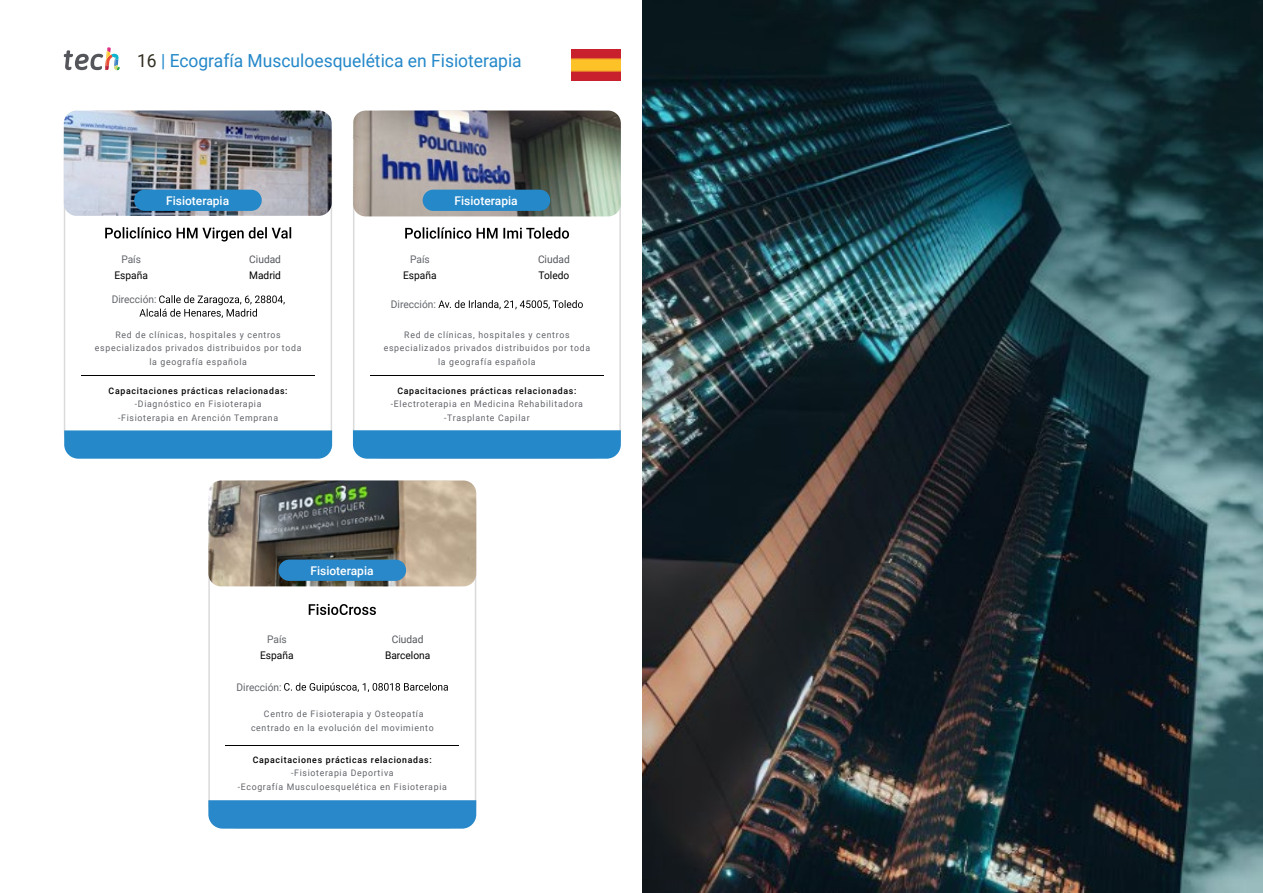
<style>
.page{position:relative;width:1263px;height:893px;background:#fff}
.page>*{position:absolute;margin:0;border:0;box-sizing:border-box;transform-origin:0 0}
.t1{font:18px "Roboto";color:#2488c9}
.t2{font:500 12px "Roboto";color:#fff}
.t3{font:10.5px "Roboto";color:#61646a}
.t4{font:10.5px "Roboto";color:#000}
.t5{font:10.5px "Roboto";color:#52555b}
.t6{font:9px/13.5px "Roboto";letter-spacing:.08em;color:#61646a;text-align:center}
.t7{font:500 9px "Roboto";letter-spacing:.08em;color:#000}
.s1{color:#312e20}
.s2{color:#2289cb}
</style>
<div class="page">
<svg style="left:64px;top:47px;width:56px;height:24px"></svg>
<img style="left:571px;top:50px;width:50px;height:30px">
<img style="left:642px;top:0;width:621px;height:893px">
<svg style="left:63px;top:110px;width:270px;height:336px"></svg>
<img style="left:64px;top:111px;width:268px;height:105px">
<svg style="left:64px;top:430px;width:268px;height:29px;background:#2c8cca"></svg>
<hr style="left:81px;top:375px;width:234px;height:1px;background:#000">
<svg style="left:139px;top:295px;width:146px;height:23px"></svg>
<div style="left:134px;top:190px;width:128px;height:21px;background:#2488c9;border-radius:11px"></div>
<svg style="left:105px;top:227px;width:186px;height:14px"></svg>
<svg style="left:352px;top:110px;width:269px;height:326px"></svg>
<img style="left:353px;top:111px;width:268px;height:105px">
<div style="left:423px;top:190px;width:127px;height:21px;background:#2488c9;border-radius:11px"></div>
<svg style="left:353px;top:430px;width:268px;height:29px;background:#2a8bca"></svg>
<hr style="left:370px;top:375px;width:234px;height:1px;background:#000">
<svg style="left:438px;top:300px;width:145px;height:9px"></svg>
<svg style="left:405px;top:227px;width:164px;height:12px"></svg>
<svg style="left:208px;top:491px;width:269px;height:326px"></svg>
<img style="left:208px;top:480px;width:268px;height:106px">
<div style="left:279px;top:560px;width:127px;height:21px;background:#2988c9;border-radius:11px"></div>
<svg style="left:208px;top:800px;width:268px;height:29px;background:#2f8bca"></svg>
<hr style="left:225px;top:745px;width:234px;height:1px;background:#000">
<svg style="left:309px;top:604px;width:67px;height:11px"></svg>
<svg style="left:284px;top:683px;width:164px;height:10px"></svg>
<h1 class="t1" style="left:137px;top:48px;width:386px"><span class="s1">16</span> <span class="s2">|</span> Ecografía Musculoesquelética en Fisioterapia</h1>
<p class="t3" style="left:121px;top:252px;width:21px">País</p>
<p class="t4" style="left:114px;top:268px;width:35px">España</p>
<h2 class="t2" style="left:173px;top:192px;width:51px">Medicina</h2>
<h2 class="t2" style="left:166px;top:192px;width:65px">Fisioterapia</h2>
<h2 class="t2" style="left:455px;top:192px;width:65px">Fisioterapia</h2>
<p class="t5" style="left:249px;top:252px;width:33px">Ciudad</p>
<p class="t4" style="left:249px;top:268px;width:33px">Madrid</p>
<p class="t3" style="left:410px;top:252px;width:21px">País</p>
<p class="t4" style="left:403px;top:268px;width:35px">España</p>
<p class="t5" style="left:538px;top:252px;width:33px">Ciudad</p>
<p class="t4" style="left:538px;top:268px;width:32px">Toledo</p>
<p class="t3" style="left:112px;top:292px;width:46px">Dirección:</p>
<p class="t6" style="left:95px;top:327px;width:208px">Red de clínicas, hospitales y centros especializados privados distribuidos por toda la geografía española</p>
<p class="t7" style="left:109px;top:385px;width:180px">Capacitaciones prácticas relacionadas:</p>
<p class="t6" style="left:118px;top:397px;width:162px">-Diagnóstico en Fisioterapia -Fisioterapia en Arención Temprana</p>
<p class="t3" style="left:391px;top:297px;width:46px">Dirección:</p>
<p class="t6" style="left:384px;top:327px;width:208px">Red de clínicas, hospitales y centros especializados privados distribuidos por toda la geografía española</p>
<p class="t7" style="left:397px;top:385px;width:180px">Capacitaciones prácticas relacionadas:</p>
<p class="t6" style="left:391px;top:397px;width:194px">-Electroterapia en Medicina Rehabilitadora -Trasplante Capilar</p>
<h2 class="t2" style="left:310px;top:562px;width:65px">Fisioterapia</h2>
<p class="t3" style="left:267px;top:631px;width:21px">País</p>
<p class="t4" style="left:260px;top:648px;width:35px">España</p>
<p class="t5" style="left:392px;top:631px;width:33px">Ciudad</p>
<p class="t4" style="left:385px;top:648px;width:47px">Barcelona</p>
<p class="t3" style="left:237px;top:679px;width:46px">Dirección:</p>
<p class="t6" style="left:251px;top:707px;width:184px">Centro de Fisioterapia y Osteopatía centrado en la evolución del movimiento</p>
<p class="t7" style="left:253px;top:754px;width:180px">Capacitaciones prácticas relacionadas:</p>
<p class="t6" style="left:238px;top:766px;width:211px">-Fisioterapia Deportiva<br>-Ecografía Musculoesquelética en Fisioterapia</p>
</div>
